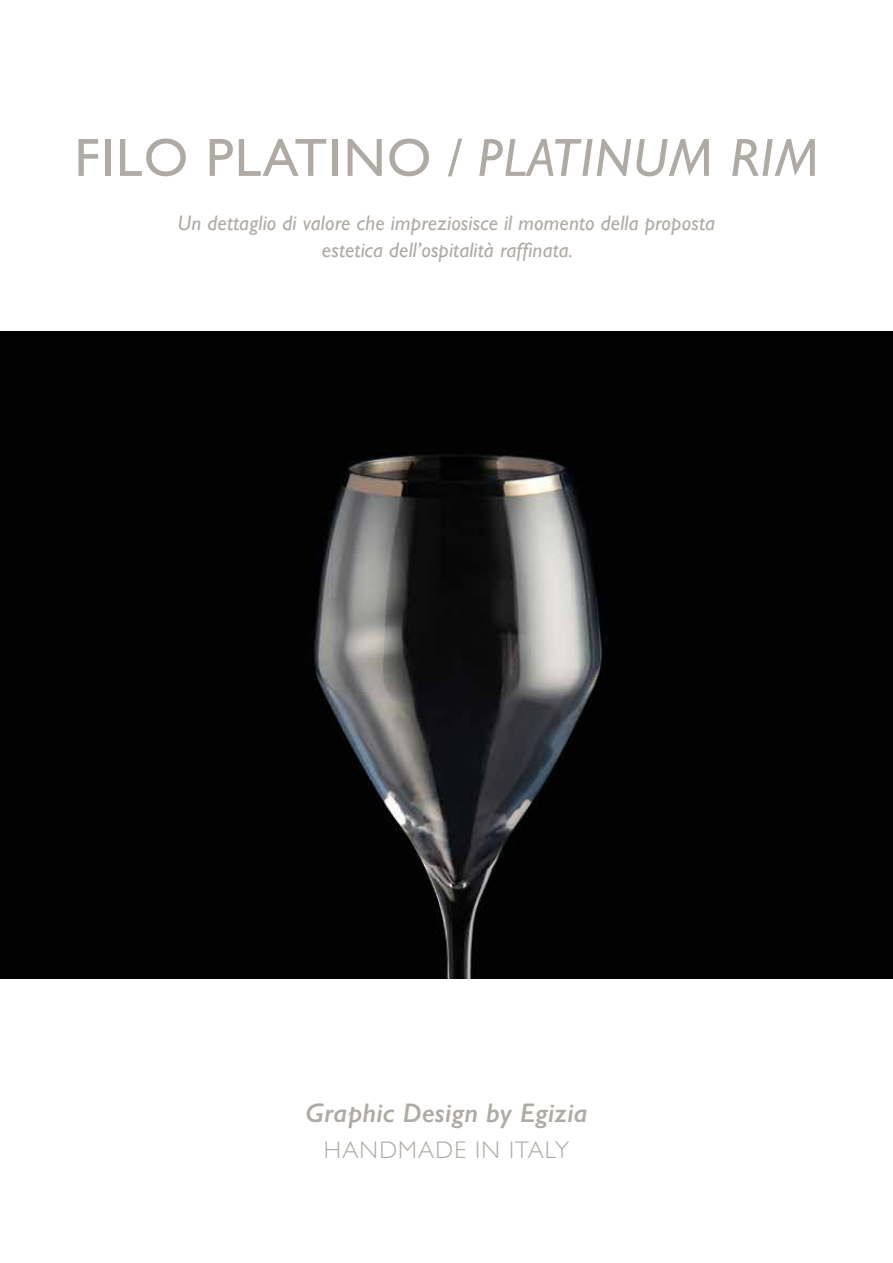
<style>
.page{position:relative;width:893px;height:1263px;background:#fff}
.page>*{position:absolute;margin:0;border:0;box-sizing:border-box;transform-origin:0 0}
.t1{font:54px "Gill Sans";letter-spacing:.025em;color:#b0aaa4}
.t2{font:italic 600 27px "Gill Sans";letter-spacing:.01em;color:#b0aaa4}
.t3{font:300 24px "Gill Sans";letter-spacing:.05em;color:#b0aaa4}
.t4{font:italic 21px/27px "Gill Sans";letter-spacing:.01em;color:#b0aaa4;text-align:center}
.s1{font-style:italic}
</style>
<div class="page">
<img style="left:0;top:332px;width:893px;height:646px">
<h1 class="t1" style="left:74px;top:126px;width:746px">FILO PLATINO / <span class="s1">PLATINUM RIM</span></h1>
<p class="t4" style="left:178px;top:209px;width:539px">Un dettaglio di valore che impreziosisce il momento della proposta estetica dell’ospitalità raffinata.</p>
<p class="t2" style="left:305px;top:1096px;width:284px">Graphic Design by Egizia</p>
<p class="t3" style="left:324px;top:1131px;width:247px">HANDMADE IN ITALY</p>
</div>
